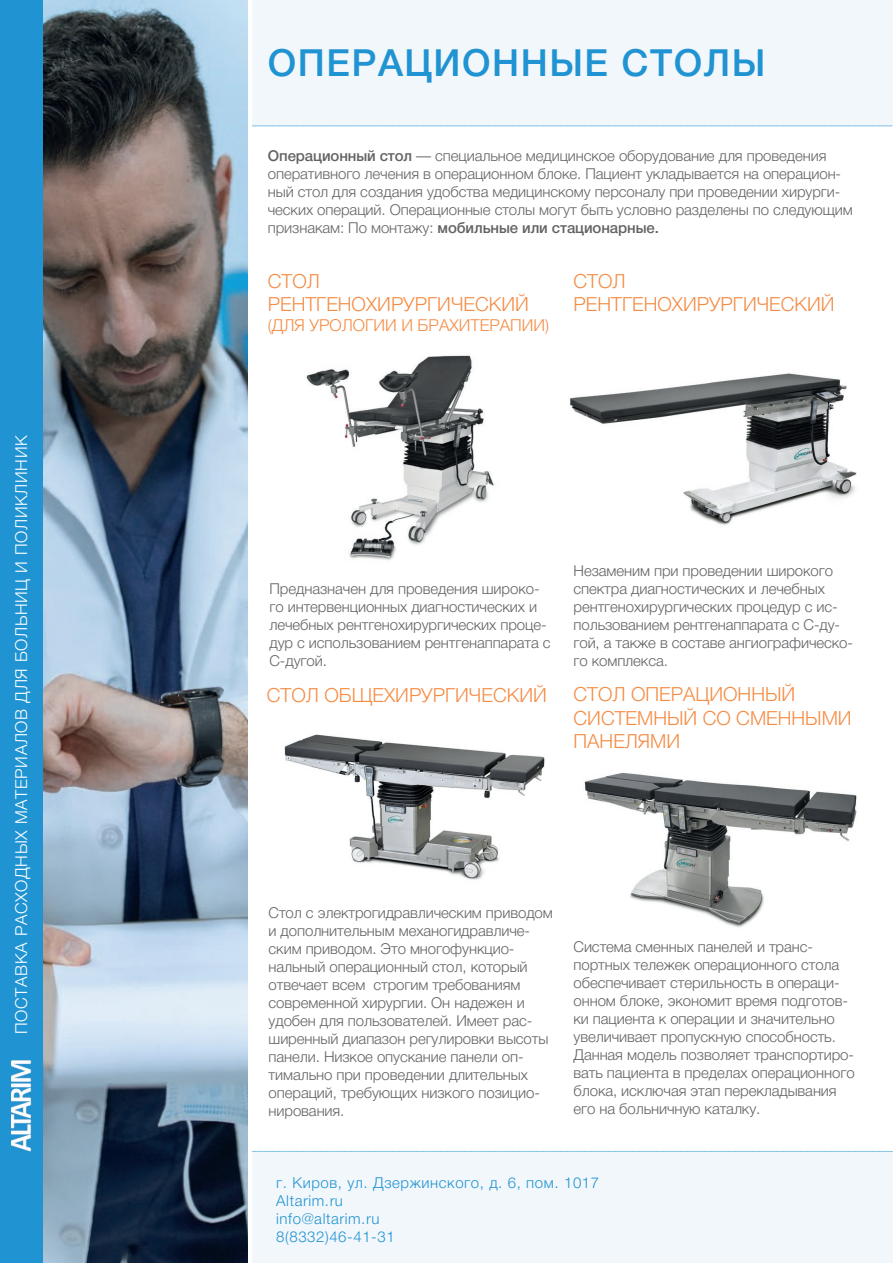
<style>
.page{position:relative;width:893px;height:1263px;background:#fff}
.page>*{position:absolute;margin:0;border:0;box-sizing:border-box;transform-origin:0 0}
.t1{font:500 37.5px "Helvetica Neue Cyr";letter-spacing:.04em;color:#2093d2}
.t2{font:300 19.5px/23.4px "Helvetica Neue Cyr";color:#f58c44}
.t3{font:300 16.5px "Helvetica Neue Cyr";letter-spacing:.04em;color:#fff}
.t4{font:300 16.5px "Helvetica Neue Cyr";color:#f58c44}
.t5{font:300 15px/18px "Helvetica Neue Cyr";letter-spacing:-.005em;color:#636366}
.t6{font:300 15px/18px "Helvetica Neue Cyr";letter-spacing:.04em;color:#2093d2}
.s1{font-weight:500}
</style>
<div class="page">
<img style="left:43px;top:0;width:205px;height:1263px">
<div style="left:252px;top:0;width:641px;height:126px;background:#f2f7fb"></div>
<div style="left:252px;top:1151px;width:641px;height:112px;background:#f2f7fb"></div>
<div style="left:0;top:0;width:43px;height:1263px;background:#2093d2"></div>
<img style="left:11px;top:1060px;width:20px;height:91px">
<svg style="left:252px;top:126px;width:640px;height:1px"></svg>
<svg style="left:252px;top:1151px;width:641px;height:1px"></svg>
<img style="left:569px;top:373px;width:288px;height:152px">
<img style="left:306px;top:355px;width:188px;height:206px">
<img style="left:584px;top:772px;width:273px;height:156px">
<img style="left:284px;top:734px;width:261px;height:146px">
<p class="t3" style="left:12px;top:1034px;width:600px;rotate:-90deg">ПОСТАВКА РАСХОДНЫХ МАТЕРИАЛОВ ДЛЯ БОЛЬНИЦ И ПОЛИКЛИНИК</p>
<h1 class="t1" style="left:268px;top:43px;width:499px">ОПЕРАЦИОННЫЕ СТОЛЫ</h1>
<p class="t5" style="left:268px;top:147px;width:586px"><span class="s1">Операционный стол</span> — специальное медицинское оборудование для проведения оперативного лечения в операционном блоке. Пациент укладывается на операцион&shy;ный стол для создания удобства медицинскому персоналу при проведении хирурги&shy;ческих операций. Операционные столы могут быть условно разделены по следующим признакам: По монтажу: <span class="s1">мобильные или стационарные.</span></p>
<h2 class="t2" style="left:268px;top:270px;width:263px">СТОЛ<br>РЕНТГЕНОХИРУРГИЧЕСКИЙ</h2>
<p class="t4" style="left:268px;top:316px;width:283px">(ДЛЯ УРОЛОГИИ И БРАХИТЕРАПИИ)</p>
<h2 class="t2" style="left:574px;top:270px;width:263px">СТОЛ<br>РЕНТГЕНОХИРУРГИЧЕСКИЙ</h2>
<p class="t5" style="left:269px;top:580px;width:283px">Предназначен для проведения широко&shy;го интервенционных диагностических и лечебных рентгенохирургических проце&shy;дур с использованием рентгенаппарата с С-дугой.</p>
<h2 class="t2" style="left:267px;top:684px;width:281px">СТОЛ ОБЩЕХИРУРГИЧЕСКИЙ</h2>
<p class="t5" style="left:573px;top:562px;width:281px">Незаменим при проведении широкого спектра диагностических и лечебных рентгенохирургических процедур с ис&shy;пользованием рентгенаппарата с С-ду&shy;гой, а также в составе ангиографическо&shy;го комплекса.</p>
<h2 class="t2" style="left:574px;top:683px;width:280px">СТОЛ ОПЕРАЦИОННЫЙ<br>СИСТЕМНЫЙ СО СМЕННЫМИ<br>ПАНЕЛЯМИ</h2>
<p class="t5" style="left:269px;top:904px;width:286px">Стол с электрогидравлическим приводом и дополнительным механогидравличе&shy;ским приводом. Это многофункцио&shy;нальный операционный стол, который отвечает всем строгим требованиям современной хирургии. Он надежен и удобен для пользователей. Имеет рас&shy;ширенный диапазон регулировки высоты панели. Низкое опускание панели оп&shy;тимально при проведении длительных операций, требующих низкого позицио&shy;нирования.</p>
<p class="t5" style="left:573px;top:938px;width:283px">Система сменных панелей и транс&shy;портных тележек операционного стола обеспечивает стерильность в операци&shy;онном блоке, экономит время подготов&shy;ки пациента к операции и значительно увеличивает пропускную способность.<br>Данная модель позволяет транспортиро&shy;вать пациента в пределах операционного блока, исключая этап перекладывания его на больничную каталку.</p>
<p class="t6" style="left:276px;top:1173px;width:324px">г. Киров, ул. Дзержинского, д. 6, пом. 1017<br>Altarim.ru<br>info@altarim.ru<br>8(8332)46-41-31</p>
</div>
